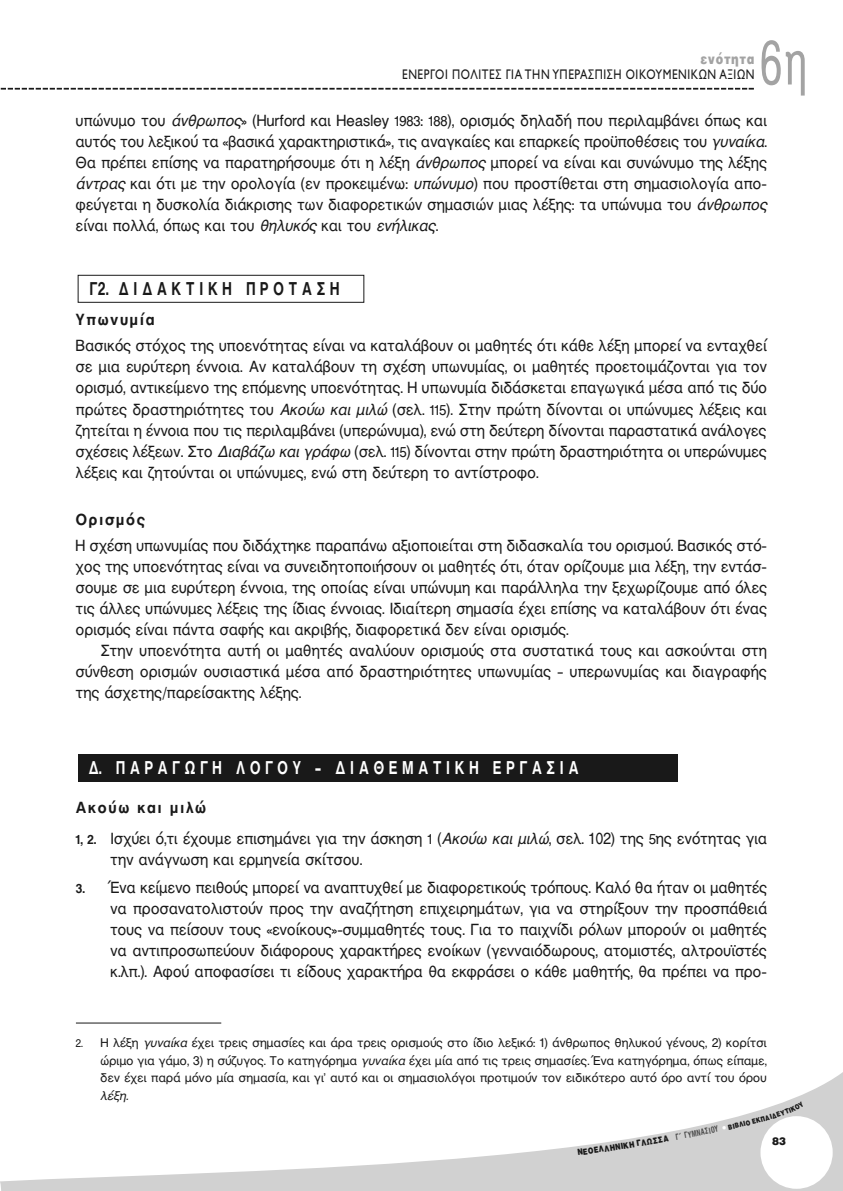
<style>
.page{position:relative;width:843px;height:1191px;background:#fff}
.page>*{position:absolute;margin:0;border:0;box-sizing:border-box;transform-origin:0 0}
.t1{font:68.25px "Mg Helvetica Cond UC Pol";color:#a3a3a3;scale:.8 1}
.t2{font:700 17.5px "Mg Helvetica UC Pol";letter-spacing:.35em;color:#fff;scale:.77 1}
.t3{font:700 17.5px "Mg Helvetica UC Pol";letter-spacing:.35em;color:#191919;scale:.77 1}
.t4{font:17.5px "Mg Helvetica Extra UC Pol";letter-spacing:.05em;color:#a3a3a3;scale:.8 1}
.t5{font:15.22px/21px "Mg Helvetica UC Pol";color:#191919;text-align:justify;scale:.95 1}
.t6{font:700 15.22px "Mg Helvetica UC Pol";letter-spacing:.1em;color:#191919;scale:.95 1}
.t7{font:14px "Gill Sans Hel";letter-spacing:.05em;color:#191919;scale:.8 1}
.t8{font:13.12px "Mg Helvetica Extra UC Pol";color:#191919}
.t9{font:11.9px/17.5px "Mg Helvetica UC Pol";color:#191919;text-align:justify}
.t10{font:italic 11.9px "Mg Helvetica UC Pol";color:#191919}
.t11{font:10.5px "Mg Helvetica Extra UC Pol";color:#191919;scale:.8 1}
.t12{font:700 9.62px "Mg Helvetica Cond UC Pol";color:#474747;scale:.8 1}
.t13{font:8.75px "Mg Helvetica Extra UC Pol";color:#191919;scale:.8 1}
.s1{font-style:italic}
.s2{font-size:13.47px}
.s3{font-weight:700}
.s4{font-weight:700;font-size:12.25px}
.s5{font-size:10.5px}
.s6{font-family:"Mg Helvetica Cond UC Pol";font-weight:700;font-size:9.62px;color:#474747}
.s7{color:#fff}
</style>
<div class="page">
<div style="left:78px;top:275px;width:286px;height:28px;border:1px solid #191919"></div>
<div style="left:78px;top:753px;width:599px;height:28px;background:#191919"></div>
<svg style="left:0;top:1072px;width:843px;height:118px"></svg>
<div style="left:760px;top:1115px;width:73px;height:73px;background:#fff;border-radius:50%"></div>
<svg style="left:0;top:88px;width:754px;height:2px"></svg>
<div style="left:74px;top:1001px;width:695px;height:105px;background:#fff"></div>
<hr style="left:76px;top:1022px;width:145px;height:1px;background:#191919">
<svg style="left:752px;top:1100px;width:52px;height:23px"></svg>
<h1 class="t1" style="left:760px;top:41px;width:60px">6η</h1>
<p class="t4" style="left:700px;top:48px;width:69px">ενότητα</p>
<p class="t7" style="left:402px;top:70px;width:442px">ENEPΓOI ΠOΛITEΣ ΓIA THN YΠEPAΣΠIΣH OIKOYMENIKΩN AΞIΩN</p>
<p class="t5" style="left:76px;top:111px;width:729px">υπώνυμο του <span class="s1">άνθρωπος</span>» (Hurford και Heasley <span class="s2">1983</span>: <span class="s2">188</span>), ορισμός δηλαδή που περιλαμβάνει όπως και αυτός του λεξικού τα «βασικά χαρακτηριστικά», τις αναγκαίες και επαρκείς προϋ ποθέσεις του <span class="s1">γυναίκα</span>.<br>Θα πρέπει επίσης να παρατηρήσουμε ότι η λέξη <span class="s1">άνθρωπος</span> μπορεί να είναι και συνώνυμο της λέξης <span class="s1">άντρας</span> και ότι με την ορολογία (εν προκειμένω: <span class="s1">υπώνυμο</span>) που προστίθεται στη σημασιολογία απο&shy;φεύγεται η δυσκολία διάκρισης των διαφορετικών σημασιών μιας λέξης: τα υπώνυμα του <span class="s1">άνθρωπος </span>είναι πολλά, όπως και του <span class="s1">θηλυκός</span> και του <span class="s1">ενήλικας</span>.</p>
<p class="t3" style="left:90px;top:282px;width:326px">Γ2. ΔΙΔΑΚΤΙΚΗ ΠΡOΤΑΣΗ</p>
<p class="t6" style="left:76px;top:314px;width:84px">Υπωνυμία</p>
<p class="t5" style="left:76px;top:337px;width:729px">Βασικός στόχος της υποενότητας είναι να καταλάβουν οι μαθητές ότι κάθε λέξη μπορεί να ενταχθεί σε μια ευρύτερη έννοια. Αν καταλάβουν τη σχέση υπωνυμίας, οι μαθητές προετοιμάζονται για τον ορισμό, αντικείμενο της επόμενης υποενότητας. Η υπωνυμία διδάσκεται επαγωγικά μέσα από τις δύο πρώτες δραστηριότητες του <span class="s1">Ακούω και μιλώ</span> (σελ. <span class="s2">115</span>). Στην πρώτη δίνονται οι υπώνυμες λέξεις και ζητείται η έννοια που τις περιλαμβάνει (υπερώνυμα), ενώ στη δεύτερη δίνονται παραστατικά ανάλογες σχέσεις λέξεων. Στο <span class="s1">Διαβάζω και γράφω</span> (σελ. <span class="s2">115</span>) δίνονται στην πρώτη δραστηριότητα οι υπερώνυμες λέξεις και ζητούνται οι υπώνυμες, ενώ στη δεύτερη το αντίστροφο.</p>
<p class="t6" style="left:76px;top:513px;width:74px">Oρισμός</p>
<p class="t5" style="left:76px;top:535px;width:729px">Η σχέση υπωνυμίας που διδάχτηκε παραπάνω αξιοποιείται στη διδασκαλία του ορισμού. Βασικός στό&shy;χος της υποενότητας είναι να συνειδητοποιήσουν οι μαθητές ότι, όταν ορίζουμε μια λέξη, την εντάσ&shy;σουμε σε μια ευρύτερη έννοια, της οποίας είναι υπώνυμη και παράλληλα την ξεχωρίζουμε από όλες τις άλλες υπώνυμες λέξεις της ίδιας έννοιας. Ιδιαίτερη σημασία έχει επίσης να καταλάβουν ότι ένας ορισμός είναι πάντα σαφής και ακριβής, διαφορετικά δεν είναι ορισμός.</p>
<p class="t5" style="left:76px;top:640px;width:729px;text-indent:25px">Στην υποενότητα αυτή οι μαθητές αναλύουν ορισμούς στα συστατικά τους και ασκούνται στη σύνθεση ορισμών ουσιαστικά μέσα από δραστηριότητες υπωνυμίας – υπερωνυμίας και διαγραφής της άσχετης/παρείσακτης λέξης.</p>
<p class="t2" style="left:89px;top:761px;width:638px">Δ. ΠΑΡΑΓΩΓΗ ΛOΓOY – ΔΙΑΘΕΜΑΤΙΚΗ ΕΡΓΑΣΙΑ</p>
<p class="t5" style="left:76px;top:793px;width:729px;line-height:31px"><span class="s3">Ακούω και μιλώ<br></span><span class="s4">1, 2.</span> Ισχύει ό,τι έχουμε επισημάνει για την άσκηση <span class="s2">1</span> (<span class="s1">Ακούω και μιλώ</span>, σελ. 102) της <span class="s2">5</span>ης ενότητας για</p>
<p class="t5" style="left:110px;top:850px;width:267px">την ανάγνωση και ερμηνεία σκίτσου.</p>
<p class="t5" style="left:110px;top:878px;width:693px;text-indent:-35px"><span class="s4">3.</span> Ένα κείμενο πειθούς μπορεί να αναπτυχθεί με διαφορετικούς τρόπους. Καλό θα ήταν οι μαθητές να προσανατολιστούν προς την αναζήτηση επιχειρημάτων, για να στηρίξουν την προσπάθειά τους να πείσουν τους «ενοίκους»-συμμαθητές τους. Για το παιχνίδι ρόλων μπορούν οι μαθητές να αντιπροσωπεύουν διάφορους χαρακτήρες ενοίκων (γενναιόδωρους, ατομιστές, αλτρουϊστές κ.λπ.). Αφού αποφασίσει τι είδους χαρακτήρα θα εκφράσει ο κάθε μαθητής, θα πρέπει να προ-</p>
<p class="t9" style="left:101px;top:1034px;width:668px;text-indent:-25px"><span class="s5">2.</span> Η λέξη <span class="s1">γυναίκα</span> έχει τρεις σημασίες και άρα τρεις ορισμούς στο ίδιο λεξικό: 1) άνθρωπος θηλυκού γένους, 2) κορίτσι ώριμο για γάμο, 3) η σύζυγος. Το κατηγόρημα <span class="s1">γυναίκα</span> έχει μία από τις τρεις σημασίες. Ένα κατηγόρημα, όπως είπαμε, δεν έχει παρά μόνο μία σημασία, και γι’ αυτό και οι σημασιολόγοι προτιμούν τον ειδικότερο αυτό όρο αντί του όρου</p>
<p class="t10" style="left:101px;top:1090px;width:29px">λέξη.</p>
<p class="t11" style="left:652px;top:1133px;width:45px;rotate:-10deg">ΣΣA <span class="s6">Γ΄ Γ</span></p>
<p class="t12" style="left:687px;top:1131px;width:36px;rotate:-11deg">YMNAΣIO</p>
<p class="t13" style="left:713px;top:1124px;width:27px;rotate:-12deg"><span class="s6">Y</span> <span class="s7">•</span>BI</p>
<p class="t13" style="left:733px;top:1119px;width:21px;rotate:-13deg">BΛIO</p>
<p class="t11" style="left:577px;top:1145px;width:28px;rotate:-8deg">NEOE</p>
<p class="t11" style="left:598px;top:1142px;width:69px;rotate:-9deg">ΛΛHNIKH ΓΛΩ</p>
<p class="t8" style="left:772px;top:1132px;width:15px">83</p>
</div>
